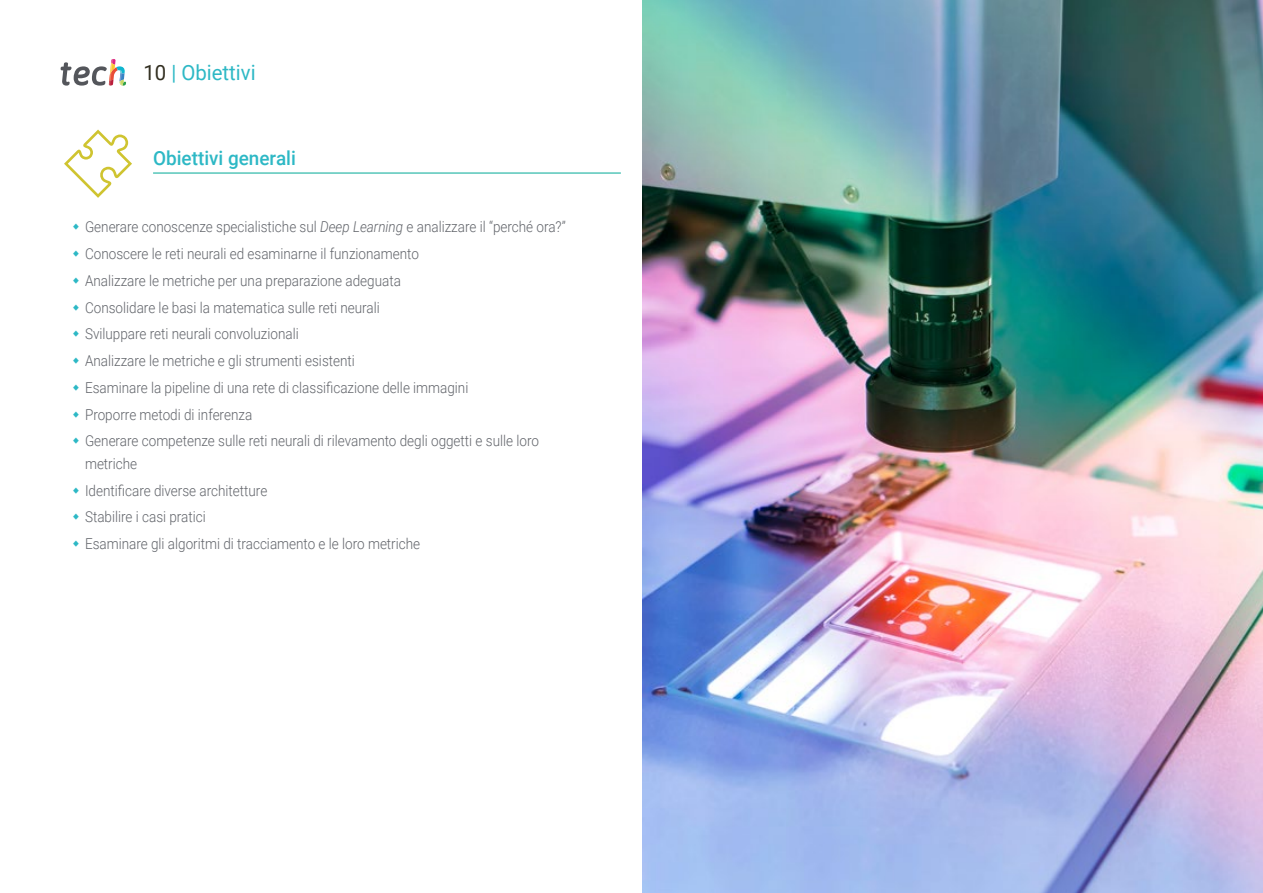
<style>
.page{position:relative;width:1263px;height:893px;background:#fff}
.page>*{position:absolute;margin:0;border:0;box-sizing:border-box;transform-origin:0 0}
.t1{font:21px "Roboto";color:#2db8c5}
.t2{font:500 19.5px "Roboto";color:#2db8c5}
.t3{font:300 15px/26.7px "Roboto";color:#61646a;scale:.9 1}
.s1{color:#312e20}
.s2{font-style:italic}
</style>
<div class="page">
<hr style="left:153px;top:173px;width:468px;height:1px;background:#00a996">
<svg style="left:64px;top:130px;width:68px;height:68px"></svg>
<svg style="left:61px;top:59px;width:65px;height:27px"></svg>
<img style="left:643px;top:0;width:620px;height:893px">
<h1 class="t1" style="left:144px;top:57px;width:114px"><span class="s1">10</span> | Obiettivi</h1>
<h2 class="t2" style="left:153px;top:144px;width:144px">Obiettivi generali</h2>
<p class="t3" style="left:85px;top:213px;width:536px">Generare conoscenze specialistiche sul <span class="s2">Deep Learning</span> e analizzare il “perché ora?” Conoscere le reti neurali ed esaminarne il funzionamento<br>Analizzare le metriche per una preparazione adeguata<br>Consolidare le basi la matematica sulle reti neurali<br>Sviluppare reti neurali convoluzionali<br>Analizzare le metriche e gli strumenti esistenti<br>Esaminare la pipeline di una rete di classificazione delle immagini<br>Proporre metodi di inferenza<br>Generare competenze sulle reti neurali di rilevamento degli oggetti e sulle loro</p>
<p class="t3" style="left:85px;top:450px;width:374px">metriche<br>Identificare diverse architetture<br>Stabilire i casi pratici<br>Esaminare gli algoritmi di tracciamento e le loro metriche</p>
</div>
